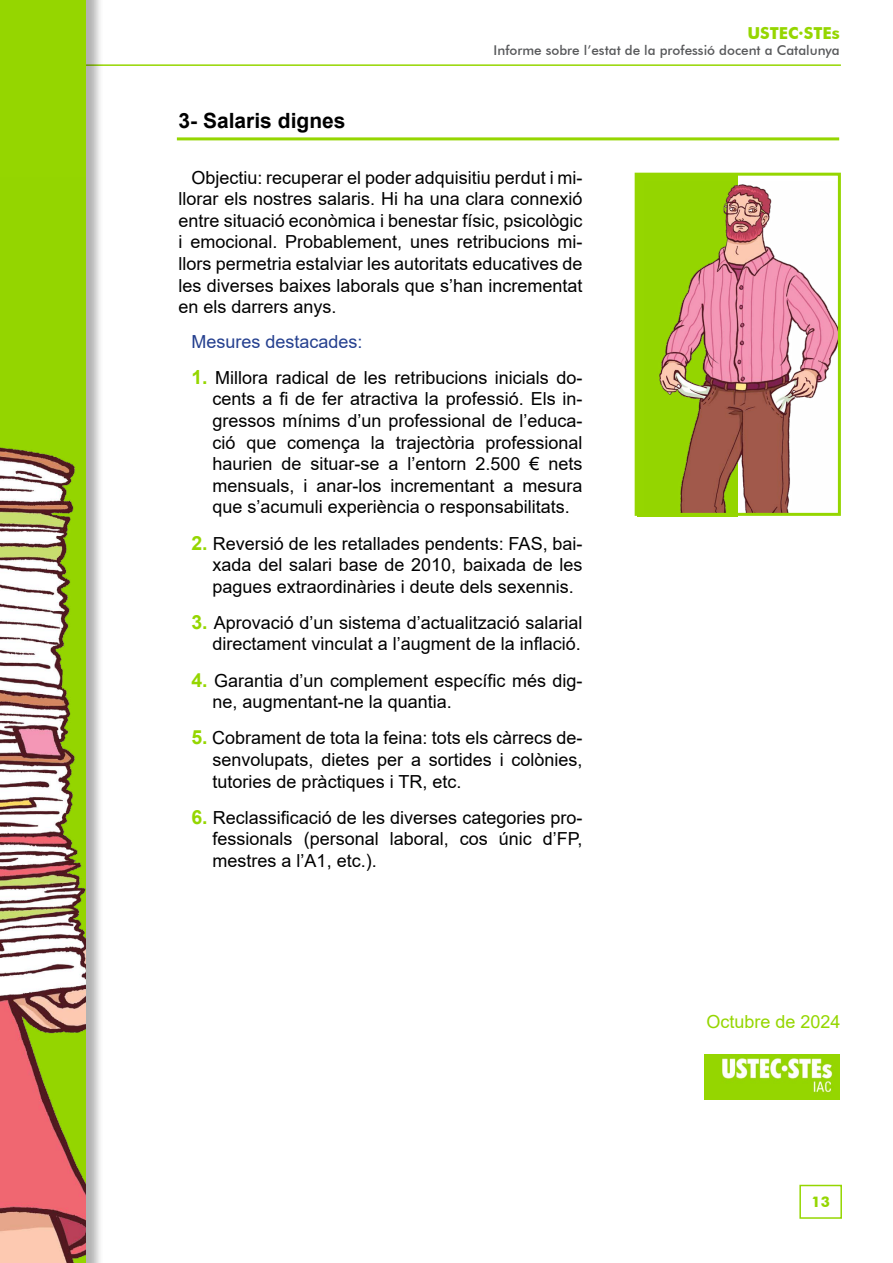
<style>
.page{position:relative;width:893px;height:1263px;background:#fff}
.page>*{position:absolute;margin:0;border:0;box-sizing:border-box;transform-origin:0 0}
.t1{font:700 21px "Arial";color:#000}
.t2{font:18px/21.6px "Arial";color:#000;text-align:justify}
.t3{font:18px "Arial";color:#25408f}
.t4{font:18px "Arial";color:#95d600}
.t5{font:700 16.5px "Futura BT";color:#95d600}
.t6{font:700 14.7px "Futura BT";color:#95d600}
.t7{font:500 13.5px "Futura BT";color:#58595b}
.s1{font-weight:700;font-size:19.5px;color:#95d600}
</style>
<div class="page">
<div style="left:799px;top:1185px;width:43px;height:34px;border:2px solid #95d600"></div>
<hr style="left:33px;top:64px;width:808px;height:2px;background:#95d600">
<div style="left:0;top:0;width:104px;height:1263px;background:#000;opacity:.3"></div>
<div style="left:0;top:0;width:86px;height:1263px;background:#95d600"></div>
<img style="left:0;top:447px;width:86px;height:816px">
<img style="left:704px;top:1054px;width:136px;height:45px">
<div style="left:637px;top:173px;width:101px;height:343px;background:#95d600"></div>
<img style="left:659px;top:184px;width:178px;height:328px">
<div style="left:635px;top:173px;width:206px;height:343px;border:3px solid #95d600"></div>
<hr style="left:177px;top:137px;width:662px;height:3px;background:#95d600">
<p class="t5" style="left:747px;top:23px;width:94px">USTEC·STEs</p>
<p class="t7" style="left:494px;top:42px;width:348px">Informe sobre l’estat de la professió docent a Catalunya</p>
<p class="t1" style="left:179px;top:106px;width:168px">3- Salaris dignes</p>
<p class="t2" style="left:179px;top:166px;width:405px;text-indent:13px">Objectiu: recuperar el poder adquisitiu perdut i mi&shy;llorar els nostres salaris. H i ha una clara connexió entre situació econòmica i benestar físic, psicològic i emocional. Probablement, unes retribucions mi&shy;llors permetria estalviar les autoritats educatives de les diverses baixes laborals que s’han incrementat en els darrers anys.</p>
<p class="t3" style="left:191px;top:329px;width:173px">Mesures destacades:</p>
<p class="t2" style="left:213px;top:366px;width:371px;text-indent:-21px"><span class="s1">1.</span> Millora radical de les retribucions inicials do&shy;cents a fi de fer atractiva la professió. Els in&shy;gressos mínims d’un professional de l’educa&shy;ció que comença la trajectòria professional haurien de situar-se a l’entorn 2.500 € nets mensuals, i anar-los incrementant a mesura que s’acumuli experiència o responsabilitats.</p>
<p class="t2" style="left:191px;top:532px;width:329px"><span class="s1">2.</span> Reversió de les retallades pendents: FAS</p>
<p class="t2" style="left:213px;top:532px;width:371px;text-indent:330px">, bai&shy;xada del salari base de 2010, baixada de les pagues extraordinàries i deute dels sexennis.</p>
<p class="t2" style="left:191px;top:612px;width:393px;text-align:right"><span class="s1">3.</span> Aprovació d’un sistema d’actualització salarial directament vinculat a l’augment de la inflació.</p>
<p class="t2" style="left:213px;top:669px;width:371px;text-indent:-21px"><span class="s1">4.</span> Garantia d’un complement específic més dig&shy;ne, augmentant-ne la quantia.</p>
<p class="t2" style="left:213px;top:727px;width:371px;text-indent:-21px"><span class="s1">5.</span> Cobrament de tota la feina: tots els càrrecs de&shy;senvolupats, dietes per a sortides i colònies, tutories de pràctiques i TR, etc.</p>
<p class="t2" style="left:213px;top:806px;width:371px;text-indent:-21px"><span class="s1">6.</span> Reclassificació de les diverses categories pro&shy;fessionals (personal laboral, cos únic d’FP, mestres a l’A1, etc.).</p>
<p class="t4" style="left:706px;top:1010px;width:136px">Octubre de 2024</p>
<p class="t6" style="left:811px;top:1193px;width:20px">13</p>
</div>
